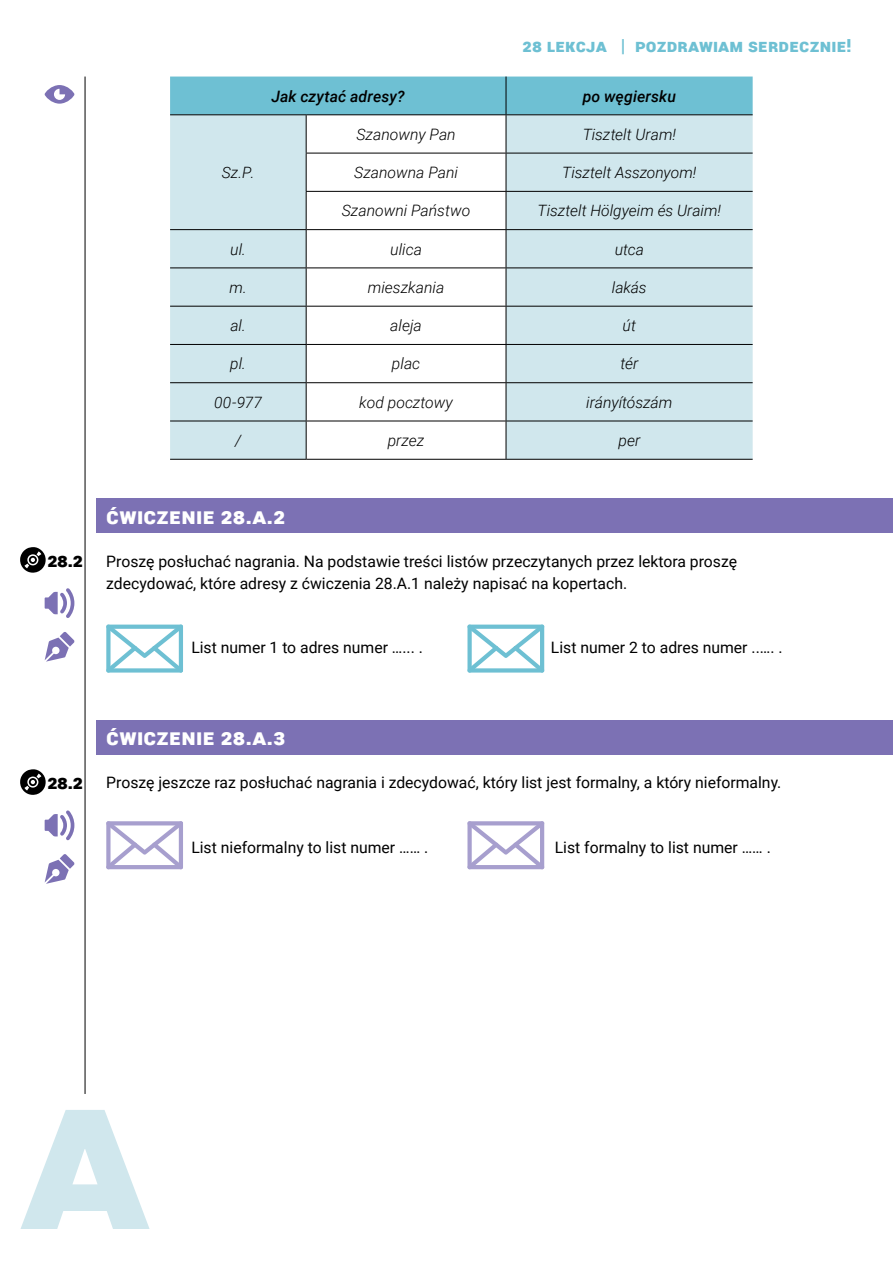
<style>
.page{position:relative;width:893px;height:1263px;background:#fff}
.page>*{position:absolute;margin:0;border:0;box-sizing:border-box;transform-origin:0 0}
.t1{font:900 22.5px "Roboto";letter-spacing:.01em;color:#fff}
.t2{font:900 19.5px "Roboto";color:#000}
.t3{font:900 18px "Roboto";letter-spacing:.01em;color:#6ec0d3}
.t4{font:15.75px/21.6px "Roboto";color:#000}
.t5{font:italic 300 15.75px "Roboto";color:#000}
.t6{font:italic 500 15.75px "Roboto";letter-spacing:.01em;color:#000}
.t7{font:italic 300 15.6px "Roboto";color:#000}
</style>
<div class="page">
<div style="left:97px;top:721px;width:796px;height:34px;background:#7c71b4"></div>
<div style="left:97px;top:499px;width:796px;height:34px;background:#7c71b4"></div>
<svg style="left:21px;top:1110px;width:129px;height:119px"></svg>
<div style="left:170px;top:77px;width:583px;height:37px;background:#6ec0d3"></div>
<svg style="left:170px;top:115px;width:583px;height:344px;fill:#d0e7ed"></svg>
<hr style="left:506px;top:153px;width:1px;height:38px;background:#000">
<hr style="left:506px;top:192px;width:1px;height:37px;background:#000">
<hr style="left:506px;top:230px;width:1px;height:37px;background:#000">
<hr style="left:506px;top:268px;width:1px;height:38px;background:#000">
<hr style="left:506px;top:307px;width:1px;height:37px;background:#000">
<hr style="left:506px;top:345px;width:1px;height:37px;background:#000">
<hr style="left:506px;top:383px;width:1px;height:38px;background:#000">
<hr style="left:506px;top:421px;width:1px;height:38px;background:#000">
<hr style="left:506px;top:191px;width:247px;height:1px;background:#000">
<hr style="left:170px;top:229px;width:136px;height:1px;background:#000">
<hr style="left:506px;top:229px;width:247px;height:1px;background:#000">
<hr style="left:170px;top:267px;width:136px;height:1px;background:#000">
<hr style="left:506px;top:267px;width:247px;height:1px;background:#000">
<hr style="left:170px;top:306px;width:136px;height:1px;background:#000">
<hr style="left:506px;top:306px;width:247px;height:1px;background:#000">
<hr style="left:170px;top:344px;width:136px;height:1px;background:#000">
<hr style="left:506px;top:344px;width:247px;height:1px;background:#000">
<hr style="left:170px;top:382px;width:136px;height:1px;background:#000">
<hr style="left:506px;top:382px;width:247px;height:1px;background:#000">
<hr style="left:170px;top:421px;width:136px;height:1px;background:#000">
<hr style="left:506px;top:421px;width:247px;height:1px;background:#000">
<hr style="left:170px;top:459px;width:136px;height:1px;background:#000">
<hr style="left:506px;top:459px;width:247px;height:1px;background:#000">
<hr style="left:506px;top:115px;width:1px;height:38px;background:#000">
<hr style="left:170px;top:114px;width:136px;height:1px;background:#000">
<hr style="left:506px;top:114px;width:247px;height:1px;background:#000">
<hr style="left:506px;top:153px;width:247px;height:1px;background:#000">
<hr style="left:506px;top:77px;width:1px;height:37px;background:#000">
<hr style="left:306px;top:114px;width:200px;height:1px;background:#000">
<hr style="left:306px;top:153px;width:200px;height:1px;background:#000">
<hr style="left:306px;top:191px;width:200px;height:1px;background:#000">
<hr style="left:306px;top:229px;width:200px;height:1px;background:#000">
<hr style="left:306px;top:267px;width:200px;height:1px;background:#000">
<hr style="left:306px;top:306px;width:200px;height:1px;background:#000">
<hr style="left:306px;top:344px;width:200px;height:1px;background:#000">
<hr style="left:306px;top:382px;width:200px;height:1px;background:#000">
<hr style="left:306px;top:421px;width:200px;height:1px;background:#000">
<hr style="left:306px;top:459px;width:200px;height:1px;background:#000">
<hr style="left:306px;top:115px;width:1px;height:38px;background:#000">
<hr style="left:306px;top:153px;width:1px;height:38px;background:#000">
<hr style="left:306px;top:192px;width:1px;height:37px;background:#000">
<hr style="left:306px;top:230px;width:1px;height:37px;background:#000">
<hr style="left:306px;top:268px;width:1px;height:38px;background:#000">
<hr style="left:306px;top:307px;width:1px;height:37px;background:#000">
<hr style="left:306px;top:345px;width:1px;height:37px;background:#000">
<hr style="left:306px;top:383px;width:1px;height:38px;background:#000">
<hr style="left:306px;top:421px;width:1px;height:38px;background:#000">
<hr style="left:85px;top:77px;width:1px;height:1017px;background:#000">
<svg style="left:45px;top:85px;width:29px;height:19px"></svg>
<svg style="left:45px;top:588px;width:29px;height:30px"></svg>
<svg style="left:20px;top:547px;width:26px;height:26px"></svg>
<svg style="left:45px;top:632px;width:30px;height:30px"></svg>
<svg style="left:106px;top:624px;width:77px;height:48px"></svg>
<svg style="left:467px;top:624px;width:77px;height:48px"></svg>
<svg style="left:45px;top:810px;width:29px;height:31px"></svg>
<svg style="left:45px;top:854px;width:30px;height:30px"></svg>
<svg style="left:106px;top:821px;width:77px;height:48px"></svg>
<svg style="left:467px;top:821px;width:77px;height:48px"></svg>
<svg style="left:20px;top:769px;width:26px;height:26px"></svg>
<p class="t2" style="left:48px;top:546px;width:37px">28.2</p>
<p class="t3" style="left:522px;top:33px;width:331px">28 LEKCJA | pozdrawiam serdecznie!</p>
<p class="t7" style="left:222px;top:162px;width:34px">Sz.P.</p>
<p class="t6" style="left:271px;top:85px;width:135px">Jak czytać adresy?</p>
<p class="t6" style="left:583px;top:85px;width:95px">po węgiersku</p>
<p class="t5" style="left:356px;top:123px;width:101px">Szanowny Pan</p>
<p class="t7" style="left:583px;top:123px;width:95px">Tisztelt Uram!</p>
<p class="t5" style="left:354px;top:161px;width:105px">Szanowna Pani</p>
<p class="t7" style="left:562px;top:162px;width:136px">Tisztelt Asszonyom!</p>
<p class="t5" style="left:342px;top:200px;width:130px">Szanowni Państwo</p>
<p class="t7" style="left:538px;top:200px;width:185px">Tisztelt Hölgyeim és Uraim!</p>
<p class="t7" style="left:230px;top:238px;width:17px">ul.</p>
<p class="t5" style="left:390px;top:238px;width:33px">ulica</p>
<p class="t7" style="left:615px;top:238px;width:31px">utca</p>
<p class="t7" style="left:229px;top:276px;width:19px">m.</p>
<p class="t5" style="left:368px;top:276px;width:78px">mieszkania</p>
<p class="t7" style="left:612px;top:276px;width:36px">lakás</p>
<p class="t7" style="left:230px;top:315px;width:17px">al.</p>
<p class="t5" style="left:390px;top:315px;width:33px">aleja</p>
<p class="t7" style="left:623px;top:315px;width:15px">út</p>
<p class="t7" style="left:230px;top:353px;width:17px">pl.</p>
<p class="t5" style="left:392px;top:353px;width:30px">plac</p>
<p class="t5" style="left:620px;top:353px;width:19px">tér</p>
<p class="t7" style="left:214px;top:391px;width:49px">00-977</p>
<p class="t5" style="left:359px;top:391px;width:95px">kod pocztowy</p>
<p class="t5" style="left:586px;top:391px;width:88px">irányítószám</p>
<p class="t7" style="left:235px;top:429px;width:8px">/</p>
<p class="t5" style="left:388px;top:429px;width:38px">przez</p>
<p class="t5" style="left:618px;top:429px;width:23px">per</p>
<h1 class="t1" style="left:106px;top:500px;width:181px">ćwiczenie 28.A.2</h1>
<p class="t4" style="left:106px;top:550px;width:632px">Proszę posłuchać nagrania. Na podstawie treści listów przeczytanych przez lektora proszę zdecydować, które adresy z ćwiczenia 28.A.1 należy napisać na kopertach.</p>
<p class="t4" style="left:191px;top:636px;width:233px">List numer 1 to adres numer …... .</p>
<p class="t4" style="left:551px;top:636px;width:233px">List numer 2 to adres numer ..…. .</p>
<p class="t2" style="left:48px;top:768px;width:37px">28.2</p>
<h1 class="t1" style="left:106px;top:721px;width:181px">ćwiczenie 28.A.3</h1>
<p class="t4" style="left:106px;top:771px;width:677px">Proszę jeszcze raz posłuchać nagrania i zdecydować, który list jest formalny, a który nieformalny.</p>
<p class="t4" style="left:191px;top:836px;width:238px">List nieformalny to list numer …… .</p>
<p class="t4" style="left:555px;top:836px;width:218px">List formalny to list numer …… .</p>
</div>
